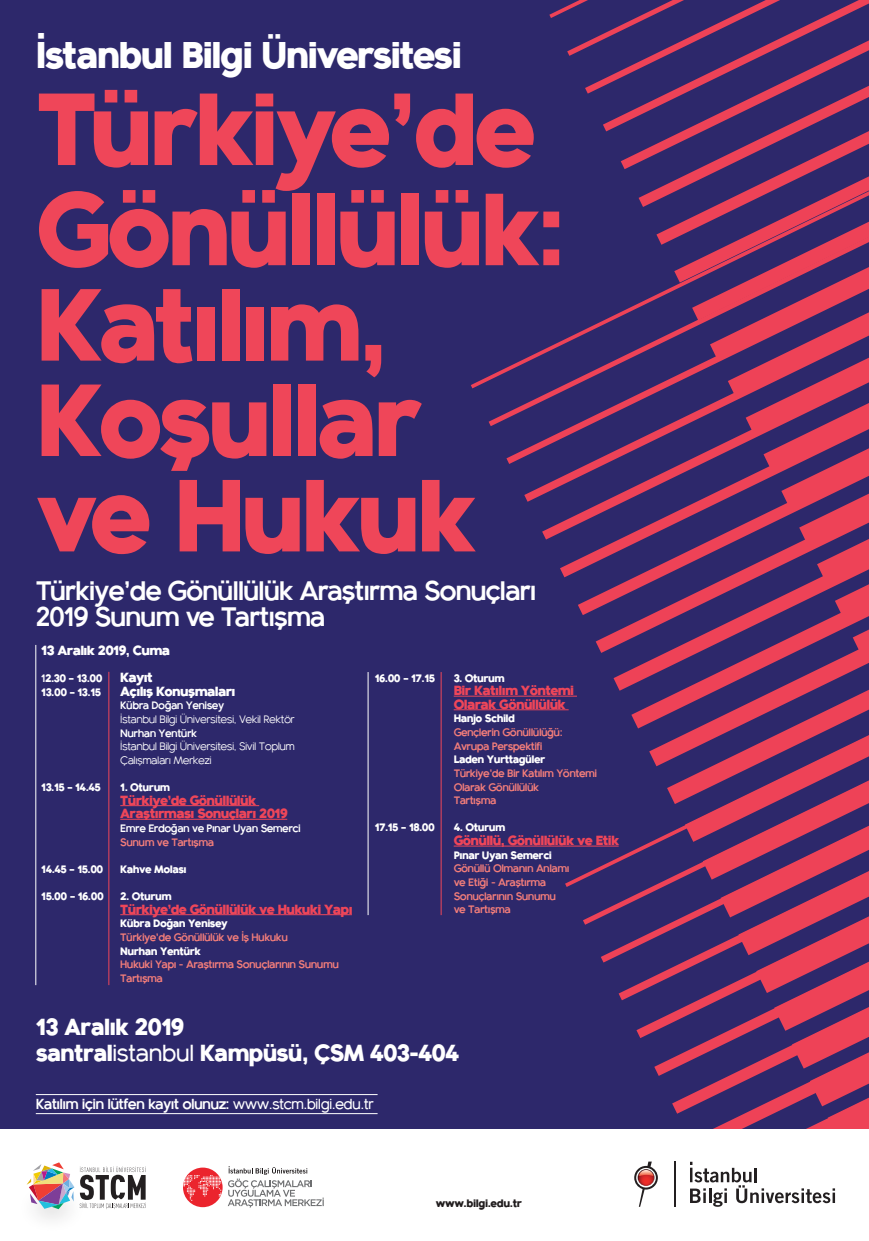
<style>
.page{position:relative;width:869px;height:1241px;background:#fff}
.page>*{position:absolute;margin:0;border:0;box-sizing:border-box;transform-origin:0 0}
.t1{font:900 99.23px/96.5px "Bambino New";letter-spacing:-.05em;color:#ef4659}
.t2{font:900 36.14px "Bambino New";letter-spacing:-.05em;color:#fff}
.t3{font:700 25.99px/26px "Bambino New";letter-spacing:-.05em;color:#fff}
.t4{font:900 22.57px/26.2px "Bambino New";letter-spacing:-.04em;color:#fff}
.t5{font:700 14.09px "Bambino New";letter-spacing:-.05em;color:#fff}
.t6{font:800 12.86px/13.7px "Bambino New";letter-spacing:-.05em;color:#ef4659}
.t7{font:800 12.86px "Bambino New";letter-spacing:-.05em;color:#fff}
.t8{font:700 10.5px/13.7px "Bambino New";letter-spacing:-.05em;color:#f37d7a}
.t9{font:900 10.5px "Bambino New";letter-spacing:-.05em;color:#fff}
.t10{font:10.5px/13.7px "Bambino New";letter-spacing:-.05em;color:#fff}
.t11{font:700 10.5px "Bambino New";letter-spacing:-.05em;color:#fff}
.t12{font:900 10.5px "Bambino New";letter-spacing:-.04em;color:#211d1e}
.s1{font-weight:700}
.s2{font-weight:600}
</style>
<div class="page">
<div style="left:0;top:0;width:868px;height:1128px;background:#2d286b"></div>
<svg style="left:532px;top:347px;width:16px;height:193px"></svg>
<svg style="left:548px;top:293px;width:118px;height:285px"></svg>
<svg style="left:565px;top:318px;width:117px;height:260px"></svg>
<svg style="left:581px;top:353px;width:119px;height:250px"></svg>
<svg style="left:597px;top:389px;width:119px;height:214px"></svg>
<svg style="left:614px;top:424px;width:118px;height:179px"></svg>
<svg style="left:630px;top:459px;width:111px;height:144px"></svg>
<svg style="left:646px;top:495px;width:95px;height:108px"></svg>
<svg style="left:663px;top:530px;width:78px;height:73px"></svg>
<svg style="left:679px;top:566px;width:62px;height:37px"></svg>
<svg style="left:549px;top:0;width:61px;height:132px"></svg>
<svg style="left:610px;top:22px;width:17px;height:147px"></svg>
<svg style="left:627px;top:14px;width:16px;height:193px"></svg>
<svg style="left:643px;top:6px;width:16px;height:234px"></svg>
<svg style="left:659px;top:0;width:209px;height:294px"></svg>
<svg style="left:676px;top:18px;width:192px;height:315px"></svg>
<svg style="left:692px;top:54px;width:176px;height:317px"></svg>
<svg style="left:709px;top:89px;width:159px;height:321px"></svg>
<svg style="left:725px;top:125px;width:143px;height:324px"></svg>
<svg style="left:741px;top:160px;width:127px;height:443px"></svg>
<svg style="left:560px;top:603px;width:308px;height:284px"></svg>
<svg style="left:577px;top:639px;width:291px;height:286px"></svg>
<svg style="left:593px;top:674px;width:275px;height:289px"></svg>
<svg style="left:610px;top:709px;width:82px;height:292px"></svg>
<svg style="left:626px;top:745px;width:66px;height:293px"></svg>
<svg style="left:642px;top:780px;width:50px;height:296px"></svg>
<svg style="left:659px;top:816px;width:33px;height:293px"></svg>
<svg style="left:675px;top:851px;width:17px;height:263px"></svg>
<svg style="left:692px;top:708px;width:176px;height:420px"></svg>
<img style="left:26px;top:1184px;width:54px;height:35px">
<svg style="left:80px;top:1166px;width:66px;height:42px"></svg>
<svg style="left:27px;top:1162px;width:47px;height:46px"></svg>
<hr style="left:673px;top:1161px;width:1px;height:45px;background:#231f20">
<svg style="left:634px;top:1161px;width:23px;height:45px"></svg>
<svg style="left:690px;top:1161px;width:144px;height:45px"></svg>
<hr style="left:108px;top:671px;width:1px;height:313px;background:#ef4659">
<hr style="left:35px;top:644px;width:1px;height:340px;background:#fff">
<hr style="left:440px;top:672px;width:1px;height:242px;background:#ef4659">
<hr style="left:367px;top:672px;width:1px;height:242px;background:#fff">
<hr style="left:120px;top:805px;width:139px;height:1px;background:#ef4659">
<hr style="left:120px;top:818px;width:167px;height:1px;background:#ef4659">
<hr style="left:120px;top:914px;width:232px;height:1px;background:#ef4659">
<hr style="left:453px;top:695px;width:123px;height:1px;background:#ef4659">
<hr style="left:453px;top:709px;width:115px;height:1px;background:#ef4659">
<hr style="left:453px;top:845px;width:165px;height:1px;background:#ef4659">
<hr style="left:36px;top:1112px;width:341px;height:1px;background:#fff">
<hr style="left:36px;top:1093px;width:341px;height:1px;background:#fff">
<svg style="left:228px;top:1166px;width:95px;height:41px"></svg>
<div style="left:183px;top:1167px;width:39px;height:39px;background:#eb242d;border-radius:50%"></div>
<svg style="left:183px;top:1174px;width:39px;height:26px"></svg>
<h2 class="t2" style="left:36px;top:23px;width:427px">İstanbul Bilgi Üniversitesi</h2>
<h1 class="t1" style="left:36px;top:71px;width:532px">Türkiye’de<br>Gönüllülük:<br>Katılım,<br>Koşullar<br>ve Hukuk</h1>
<h3 class="t3" style="left:36px;top:575px;width:502px">Türkiye’de Gönüllülük Araştırma Sonuçları<br>2019 Sunum ve Tartışma</h3>
<p class="t7" style="left:41px;top:638px;width:130px">13 Aralık 2019, Cuma</p>
<p class="t9" style="left:41px;top:668px;width:63px"><span class="s1">1</span>2.30 – 13.00</p>
<p class="t7" style="left:120px;top:665px;width:34px">Kayıt</p>
<p class="t9" style="left:41px;top:682px;width:61px">13.00 – 13.15</p>
<p class="t7" style="left:120px;top:679px;width:117px">Açılış Konuşmaları</p>
<p class="t11" style="left:120px;top:696px;width:105px">Kübra Doğan Yenisey</p>
<p class="t10" style="left:120px;top:711px;width:176px">İstanbul Bilgi Üniversitesi, Vekil Rektör</p>
<p class="t11" style="left:120px;top:723px;width:78px">Nurhan Yentürk</p>
<p class="t10" style="left:120px;top:738px;width:176px">İstanbul Bilgi Üniversitesi, Sivil Toplum<br>Çalışmaları Merkezi</p>
<p class="t9" style="left:41px;top:777px;width:61px">13.15 – 14.45</p>
<p class="t9" style="left:120px;top:777px;width:51px">1. Oturum</p>
<p class="t6" style="left:120px;top:791px;width:169px">Türkiye’de Gönüllülük<br>Araştırması Sonuçları 2019</p>
<p class="t11" style="left:120px;top:818px;width:182px">Emre Erdoğan ve Pınar Uyan Semerci</p>
<p class="t8" style="left:120px;top:833px;width:95px">Sunum ve Tartışma</p>
<p class="t9" style="left:41px;top:859px;width:64px">14.45 – 15.00</p>
<p class="t9" style="left:120px;top:859px;width:68px">Kahve Molası</p>
<p class="t9" style="left:41px;top:886px;width:64px">15.00 – 16.00</p>
<p class="t9" style="left:120px;top:886px;width:53px">2. Oturum</p>
<p class="t6" style="left:120px;top:900px;width:234px">Türkiye’de Gönüllülük ve Hukuki Yapı</p>
<p class="t9" style="left:120px;top:914px;width:109px">Kübra Doğan Yenisey</p>
<p class="t8" style="left:120px;top:929px;width:169px">Türkiye’de Gönüllülük ve İş Hukuku</p>
<p class="t9" style="left:120px;top:941px;width:82px">Nurhan Yentürk</p>
<p class="t8" style="left:120px;top:956px;width:220px">Hukuki Yapı - Araştırma Sonuçlarının Sunumu<br>Tartışma</p>
<p class="t9" style="left:374px;top:668px;width:62px">16.00 – 17.15</p>
<p class="t9" style="left:453px;top:668px;width:53px">3. Oturum</p>
<p class="t6" style="left:453px;top:682px;width:122px">Bir Katılım Yöntemi<br>Olarak Gönüllülük</p>
<p class="t9" style="left:453px;top:709px;width:63px">Hanjo Schild</p>
<p class="t8" style="left:453px;top:724px;width:110px">Gençlerin Gönüllülüğü:<br>Avrupa Perspektifi</p>
<p class="t9" style="left:453px;top:750px;width:93px">Laden Yurttagüler</p>
<p class="t8" style="left:453px;top:765px;width:145px">Türkiye’de Bir Katılım Yöntemi<br>Olarak Gönüllülük<br>Tartışma</p>
<p class="t9" style="left:374px;top:818px;width:62px">17.15 – 18.00</p>
<p class="t9" style="left:453px;top:818px;width:53px">4. Oturum</p>
<p class="t6" style="left:453px;top:832px;width:167px">Gönüllü, Gönüllülük ve Etik</p>
<p class="t9" style="left:453px;top:845px;width:100px">Pınar Uyan Semerci</p>
<p class="t8" style="left:453px;top:860px;width:117px">Gönüllü Olmanın Anlamı ve Etiği - Araştırma<br>Sonuçlarının Sunumu ve Tartışma</p>
<h3 class="t4" style="left:36px;top:1011px;width:425px">13 Aralık 2019<br>santral<span class="s2">istanbul</span> Kampüsü, ÇSM 403-404</h3>
<h3 class="t5" style="left:36px;top:1091px;width:340px">Katılım için lütfen kayıt olunuz: <span class="s2">www.stcm.bilgi.edu.tr</span></h3>
<p class="t12" style="left:435px;top:1193px;width:88px">www.bilgi.edu.tr</p>
</div>
